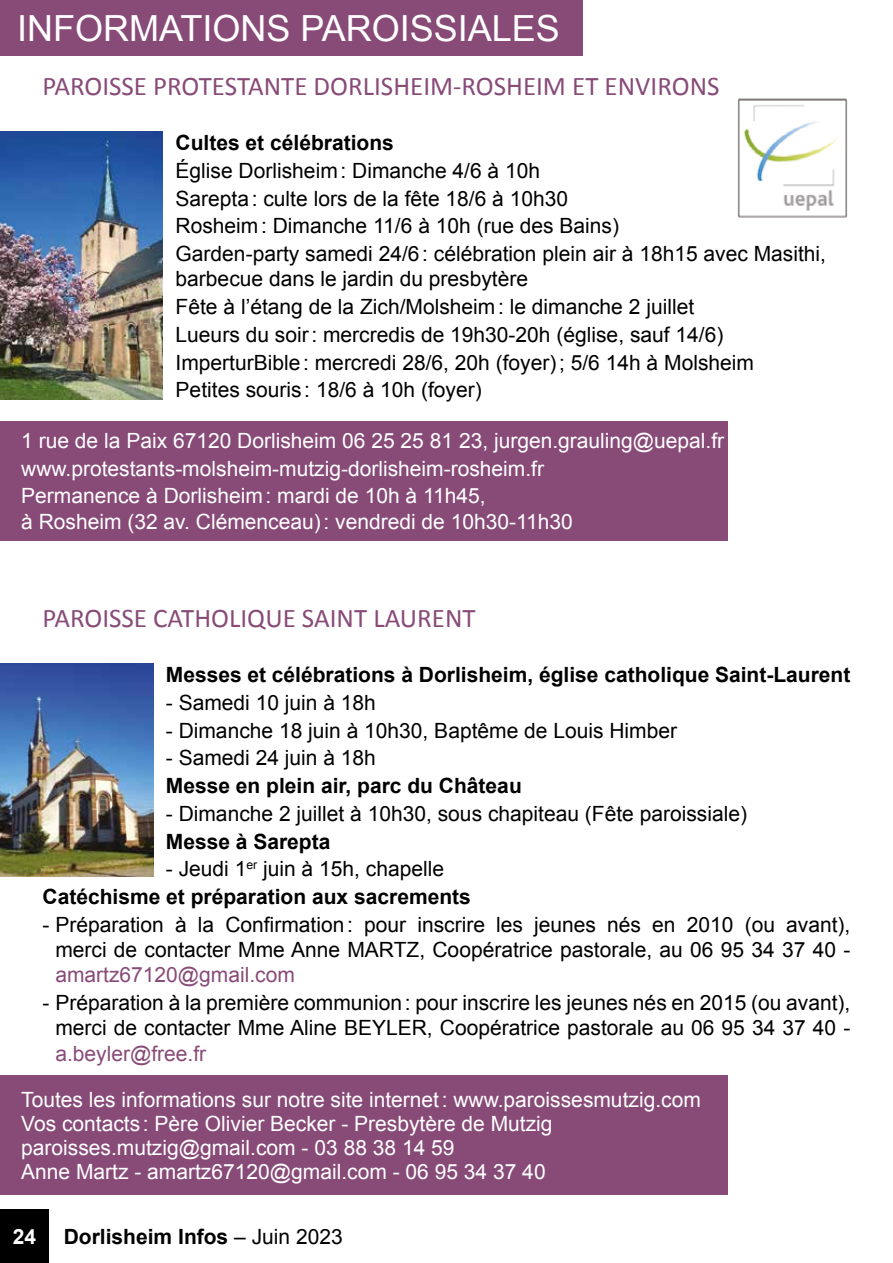
<style>
.page{position:relative;width:893px;height:1263px;background:#fff}
.page>*{position:absolute;margin:0;border:0;box-sizing:border-box;transform-origin:0 0}
.t1{font:36px "Arial";color:#fff}
.t2{font:27px "Calibri";color:#884b78}
.t3{font:21px/27.8px "Arial";color:#000}
.t4{font:21px/24px "Arial";color:#fff}
.t5{font:700 21px/27.8px "Arial";color:#000}
.t6{font:21px "Arial";color:#884b78}
.t7{font:700 21px "Arial";color:#fff}
.s1{font-weight:400}
</style>
<div class="page">
<div style="left:0;top:1210px;width:49px;height:53px;background:#000"></div>
<div style="left:0;top:0;width:583px;height:55px;background:#884b78"></div>
<div style="left:0;top:1076px;width:727px;height:119px;background:#884b78"></div>
<div style="left:0;top:421px;width:727px;height:119px;background:#884b78"></div>
<img style="left:737px;top:98px;width:111px;height:120px">
<img style="left:0;top:132px;width:163px;height:268px">
<img style="left:0;top:663px;width:153px;height:213px">
<h1 class="t1" style="left:17px;top:5px;width:544px">INFORMATIONS PAROISSIALES</h1>
<p class="t2" style="left:43px;top:69px;width:678px">PAROISSE PROTESTANTE DORLISHEIM-ROSHEIM ET ENVIRONS</p>
<p class="t5" style="left:176px;top:130px;width:220px">Cultes et célébrations</p>
<p class="t3" style="left:176px;top:157px;width:652px">Église Dorlisheim: Dimanche 4/6 à 10h<br>Sarepta: culte lors de la fête 18/6 à 10h30<br>Rosheim: Dimanche 11/6 à 10h (rue des Bains)<br>Garden-party samedi 24/6: célébration plein air à 18h15 avec Masithi,</p>
<p class="t3" style="left:176px;top:265px;width:580px">barbecue dans le jardin du presbytère<br>Fête à l’étang de la Zich/Molsheim: le dimanche 2 juillet Lueurs du soir: mercredis de 19h30-20h (église, sauf 14/6)<br>ImperturBible: mercredi 28/6, 20h (foyer); 5/6 14h à Molsheim Petites souris: 18/6 à 10h (foyer)</p>
<p class="t4" style="left:21px;top:427px;width:704px;line-height:27.8px">1 rue de la Paix 67120 Dorlisheim 06 25 25 81 23, jurgen.grauling@uepal.fr www.protestants-molsheim-mutzig-dorlisheim-rosheim.fr<br>Permanence à Dorlisheim: mardi de 10h à 11h45,</p>
<p class="t4" style="left:21px;top:509px;width:553px">à Rosheim (32 av. Clémenceau): vendredi de 10h30-11h30</p>
<p class="t2" style="left:43px;top:601px;width:435px">PAROISSE CATHOLIQUE SAINT LAURENT</p>
<p class="t5" style="left:166px;top:662px;width:686px">Messes et célébrations à Dorlisheim, église catholique Saint-Laurent</p>
<p class="t3" style="left:166px;top:689px;width:212px">- Samedi 10 juin à 18h</p>
<p class="t3" style="left:166px;top:717px;width:513px">- Dimanche 18 juin à 10h30, Baptême de Louis Himber</p>
<p class="t3" style="left:166px;top:744px;width:212px">- Samedi 24 juin à 18h</p>
<p class="t5" style="left:166px;top:773px;width:357px">Messe en plein air, parc du Château</p>
<p class="t3" style="left:166px;top:800px;width:583px">- Dimanche 2 juillet à 10h30, sous chapiteau (Fête paroissiale)</p>
<p class="t5" style="left:166px;top:828px;width:166px">Messe à Sarepta</p>
<p class="t5" style="left:43px;top:856px;width:430px;text-indent:123px"><span class="s1">- Jeudi 1</span><sup>er</sup> <span class="s1">juin à 15h, chapelle<br></span>Catéchisme et préparation aux sacrements</p>
<p class="t3" style="left:43px;top:912px;width:809px;line-height:25.2px;text-align:right">- Préparation à la Confirmation: pour inscrire les jeunes nés en 2010 (ou avant), merci de contacter Mme Anne MARTZ, Coopératrice pastorale, au 06 95 34 37 40 -</p>
<p class="t6" style="left:55px;top:961px;width:241px">amartz67120@gmail.com</p>
<p class="t3" style="left:43px;top:990px;width:809px;line-height:25.2px;text-align:right">- Préparation à la première communion: pour inscrire les jeunes nés en 2015 (ou avant), merci de contacter Mme Aline BEYLER, Coopératrice pastorale au 06 95 34 37 40 -</p>
<p class="t6" style="left:55px;top:1039px;width:152px">a.beyler@free.fr</p>
<p class="t4" style="left:21px;top:1088px;width:681px">Toutes les informations sur notre site internet: www.paroissesmutzig.com Vos contacts : Père Olivier Becker - Presbytère de Mutzig paroisses.mutzig@gmail.com - 03 88 38 14 59<br>Anne Martz - amartz67120@gmail.com - 06 95 34 37 40</p>
<p class="t7" style="left:13px;top:1223px;width:25px">24</p>
<p class="t5" style="left:64px;top:1223px;width:280px">Dorlisheim Infos <span class="s1">– Juin 2023</span></p>
</div>
